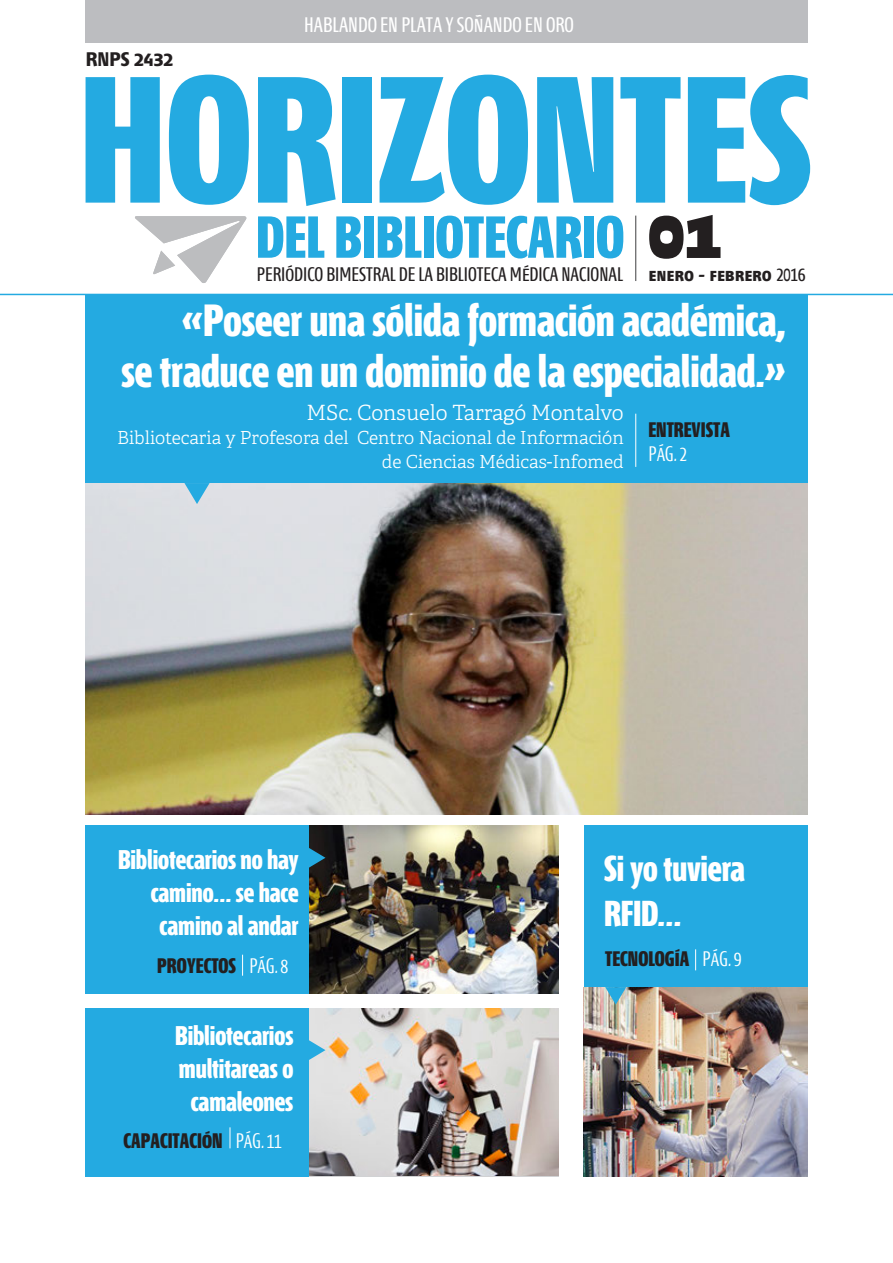
<style>
.page{position:relative;width:893px;height:1263px;background:#fff}
.page>*{position:absolute;margin:0;border:0;box-sizing:border-box;transform-origin:0 0}
.t1{font:900 66.45px "Fontana ND Ll";color:#231f20}
.t2{font:700 45px/51px "Fontana ND Ll";color:#fff;text-align:right}
.t3{font:700 36px/45px "Fontana ND Ll";letter-spacing:-.01em;color:#fff}
.t4{font:700 27px/33px "Fontana ND Ll";letter-spacing:-.005em;color:#fff;text-align:center}
.t5{font:700 21px "Fontana ND Ll";color:#231f20}
.t6{font:21px "Fontana ND Ee Os F";color:#fff}
.t7{font:300 21px "Adelle";letter-spacing:-.005em;color:#fff}
.t8{font:300 21px "Fontana ND Ee SC";color:#fff}
.t9{font:19.65px "Fontana ND Ee SC";color:#231f20}
.t10{font:700 19.65px "Fontana ND Ee SC";color:#231f20}
.t11{font:300 18px/24px "Adelle";color:#fff;text-align:right}
.s1{font-weight:400}
.s2{font-family:"Fontana ND Ee SC";font-weight:300;color:#fff}
</style>
<div class="page">
<div style="left:584px;top:826px;width:224px;height:161px;background:#24aae1"></div>
<div style="left:85px;top:825px;width:224px;height:168px;background:#24aae1"></div>
<div style="left:85px;top:1008px;width:224px;height:168px;background:#24aae1"></div>
<svg style="left:242px;top:955px;width:1px;height:21px"></svg>
<svg style="left:230px;top:1127px;width:1px;height:21px"></svg>
<svg style="left:695px;top:949px;width:1px;height:21px"></svg>
<div style="left:86px;top:295px;width:722px;height:188px;background:#24aae1"></div>
<svg style="left:86px;top:77px;width:74px;height:126px"></svg>
<svg style="left:169px;top:75px;width:80px;height:130px"></svg>
<svg style="left:258px;top:77px;width:78px;height:129px"></svg>
<div style="left:343px;top:77px;width:29px;height:126px;background:#24aae1"></div>
<svg style="left:380px;top:75px;width:148px;height:130px"></svg>
<svg style="left:537px;top:77px;width:76px;height:126px"></svg>
<svg style="left:620px;top:77px;width:60px;height:126px"></svg>
<svg style="left:688px;top:75px;width:122px;height:130px"></svg>
<svg style="left:258px;top:216px;width:66px;height:42px"></svg>
<svg style="left:336px;top:216px;width:25px;height:42px"></svg>
<div style="left:364px;top:216px;width:10px;height:42px;background:#24aae1"></div>
<svg style="left:378px;top:216px;width:43px;height:42px"></svg>
<div style="left:424px;top:216px;width:9px;height:42px;background:#24aae1"></div>
<svg style="left:436px;top:216px;width:146px;height:43px"></svg>
<div style="left:584px;top:216px;width:10px;height:42px;background:#24aae1"></div>
<svg style="left:597px;top:216px;width:26px;height:42px"></svg>
<hr style="left:635px;top:216px;width:1px;height:65px;background:#3e3e3f">
<hr style="left:635px;top:414px;width:1px;height:53px;background:#fff">
<img style="left:240px;top:216px;width:6px;height:13px">
<img style="left:135px;top:216px;width:105px;height:67px">
<img style="left:153px;top:251px;width:22px;height:23px">
<img style="left:86px;top:483px;width:722px;height:331px">
<hr style="left:0;top:294px;width:893px;height:1px;background:#24aae1">
<svg style="left:184px;top:483px;width:26px;height:21px"></svg>
<img style="left:309px;top:826px;width:249px;height:167px">
<img style="left:584px;top:987px;width:224px;height:189px">
<img style="left:309px;top:1008px;width:249px;height:168px">
<svg style="left:309px;top:847px;width:16px;height:21px"></svg>
<svg style="left:605px;top:987px;width:21px;height:18px"></svg>
<svg style="left:309px;top:1040px;width:16px;height:21px"></svg>
<div style="left:86px;top:0;width:722px;height:42px;background:#bcbdc0"></div>
<p class="t10" style="left:86px;top:50px;width:89px">RNPS 2432</p>
<p class="t6" style="left:304px;top:15px;width:271px">HABLANDO EN PLATA Y SOÑANDO EN ORO</p>
<h1 class="t1" style="left:648px;top:204px;width:75px">01</h1>
<p class="t9" style="left:257px;top:265px;width:368px">PERIÓDICO BIMESTRAL DE LA BIBLIOTECA MÉDICA NACIONAL</p>
<p class="t10" style="left:648px;top:265px;width:158px">enero - febrero <span class="s1">2016</span></p>
<h2 class="t2" style="left:122px;top:297px;width:667px">«Poseer una sólida formación académica,<br>se traduce en un dominio de la especialidad.»</h2>
<p class="t7" style="left:306px;top:400px;width:319px">MSc. Consuelo Tarragó Montalvo</p>
<p class="t11" style="left:117px;top:426px;width:508px">Bibliotecaria y Profesora del Centro Nacional de Información de Ciencias Médicas-Infomed</p>
<p class="t5" style="left:648px;top:420px;width:83px">ENTREVISTA</p>
<p class="t8" style="left:648px;top:444px;width:40px">PÁG. 2</p>
<p class="t4" style="left:118px;top:844px;width:182px;text-align:right">Bibliotecarios no hay camino… se hace camino al andar</p>
<h3 class="t3" style="left:604px;top:848px;width:142px">Si yo tuviera<br>RFID…</h3>
<p class="t5" style="left:157px;top:955px;width:132px">PROYECTOS <span class="s2">PÁG. 8</span></p>
<p class="t5" style="left:605px;top:949px;width:138px">TECNOLOGÍA <span class="s2">PÁG. 9</span></p>
<p class="t4" style="left:175px;top:1021px;width:120px">Bibliotecarios multitareas o camaleones</p>
<p class="t5" style="left:124px;top:1130px;width:160px">CAPACITACIÓN <span class="s2">PÁG. 11</span></p>
</div>
